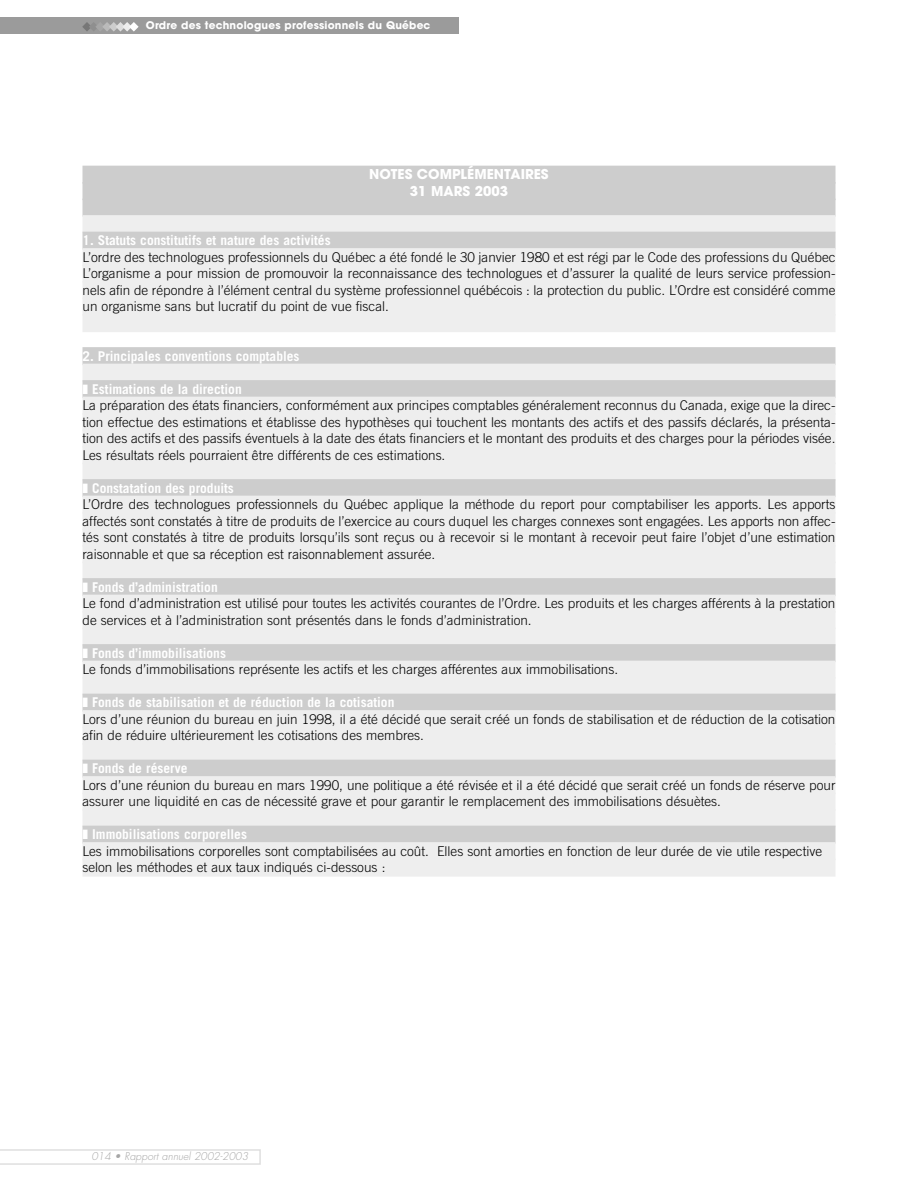
<style>
.page{position:relative;width:918px;height:1188px;background:#fff}
.page>*{position:absolute;margin:0;border:0;box-sizing:border-box;transform-origin:0 0}
.t1{font:300 13.5px/16.5px "Trade Gothic";color:#000}
.t2{font:700 13.5px "Trade Gothic";color:#fff}
.t3{font:700 13.5px/16.5px "Avant Garde";color:#fff;text-align:center}
.t4{font:700 10.5px "Avant Garde";letter-spacing:.02em;color:#fff}
.t5{font:italic 300 10.5px "Futura";color:#a6a6a6}
.s1{color:#fff}
.s2{font-weight:700;color:#fff}
</style>
<div class="page">
<div style="left:0;top:17px;width:459px;height:17px;background:#9b9b9b"></div>
<svg style="left:0;top:1149px;width:261px;height:16px"></svg>
<svg style="left:82px;top:22px;width:57px;height:10px"></svg>
<div style="left:82px;top:166px;width:754px;height:18px;background:#cdcdcd"></div>
<div style="left:82px;top:182px;width:754px;height:18px;background:#cdcdcd"></div>
<div style="left:82px;top:199px;width:754px;height:18px;background:#cdcdcd"></div>
<div style="left:82px;top:215px;width:754px;height:18px;background:#eee"></div>
<div style="left:82px;top:232px;width:754px;height:18px;background:#cdcdcd"></div>
<div style="left:82px;top:248px;width:754px;height:18px;background:#eee"></div>
<div style="left:82px;top:265px;width:754px;height:18px;background:#eee"></div>
<div style="left:82px;top:281px;width:754px;height:18px;background:#eee"></div>
<div style="left:82px;top:298px;width:754px;height:18px;background:#eee"></div>
<div style="left:82px;top:314px;width:754px;height:18px;background:#eee"></div>
<div style="left:82px;top:347px;width:754px;height:18px;background:#cdcdcd"></div>
<div style="left:82px;top:364px;width:754px;height:18px;background:#eee"></div>
<div style="left:82px;top:380px;width:754px;height:18px;background:#cdcdcd"></div>
<div style="left:82px;top:397px;width:754px;height:18px;background:#eee"></div>
<div style="left:82px;top:413px;width:754px;height:18px;background:#eee"></div>
<div style="left:82px;top:430px;width:754px;height:18px;background:#eee"></div>
<div style="left:82px;top:446px;width:754px;height:18px;background:#eee"></div>
<div style="left:82px;top:463px;width:754px;height:18px;background:#eee"></div>
<div style="left:82px;top:479px;width:754px;height:18px;background:#cdcdcd"></div>
<div style="left:82px;top:496px;width:754px;height:18px;background:#eee"></div>
<div style="left:82px;top:512px;width:754px;height:18px;background:#eee"></div>
<div style="left:82px;top:529px;width:754px;height:18px;background:#eee"></div>
<div style="left:82px;top:545px;width:754px;height:18px;background:#eee"></div>
<div style="left:82px;top:562px;width:754px;height:18px;background:#eee"></div>
<div style="left:82px;top:578px;width:754px;height:18px;background:#cdcdcd"></div>
<div style="left:82px;top:595px;width:754px;height:18px;background:#eee"></div>
<div style="left:82px;top:611px;width:754px;height:18px;background:#eee"></div>
<div style="left:82px;top:628px;width:754px;height:18px;background:#eee"></div>
<div style="left:82px;top:644px;width:754px;height:18px;background:#cdcdcd"></div>
<div style="left:82px;top:661px;width:754px;height:18px;background:#eee"></div>
<div style="left:82px;top:677px;width:754px;height:18px;background:#eee"></div>
<div style="left:82px;top:694px;width:754px;height:18px;background:#cdcdcd"></div>
<div style="left:82px;top:710px;width:754px;height:18px;background:#eee"></div>
<div style="left:82px;top:727px;width:754px;height:18px;background:#eee"></div>
<div style="left:82px;top:743px;width:754px;height:18px;background:#eee"></div>
<div style="left:82px;top:760px;width:754px;height:18px;background:#cdcdcd"></div>
<div style="left:82px;top:776px;width:754px;height:18px;background:#eee"></div>
<div style="left:82px;top:793px;width:754px;height:18px;background:#eee"></div>
<div style="left:82px;top:809px;width:754px;height:18px;background:#eee"></div>
<div style="left:82px;top:826px;width:754px;height:18px;background:#cdcdcd"></div>
<div style="left:82px;top:842px;width:754px;height:18px;background:#eee"></div>
<div style="left:82px;top:859px;width:754px;height:18px;background:#eee"></div>
<p class="t4" style="left:146px;top:22px;width:286px">Ordre des technologues professionnels du Québec</p>
<p class="t3" style="left:369px;top:167px;width:181px">NOTES COMPLÉMENTAIRES<br>31 MARS 2003</p>
<p class="t2" style="left:82px;top:236px;width:250px">1. Statuts constitutifs et nature des activités</p>
<p class="t1" style="left:82px;top:250px;width:755px;text-align:justify">L’ordre des technologues professionnels du Québec a été fondé le 30 janvier 1980 et est régi par le Code des professions du Québec L’organisme a pour mission de promouvoir la reconnaissance des technologues et d’assurer la qualité de leurs service profession&shy;nels afin de répondre à l’élément central du système professionnel québécois : la protection du public. L’Ordre est considéré comme un organisme sans but lucratif du point de vue fiscal.</p>
<p class="t2" style="left:82px;top:351px;width:219px">2. Principales conventions comptables</p>
<p class="t1" style="left:82px;top:382px;width:755px"><span class="s1">❚</span> <span class="s2">Estimations de la direction<br></span>La préparation des états financiers, conformément aux principes comptables généralement reconnus du Canada, exige que la direc&shy;tion effectue des estimations et établisse des hypothèses qui touchent les montants des actifs et des passifs déclarés, la présenta&shy;tion des actifs et des passifs éventuels à la date des états financiers et le montant des produits et des charges pour la périodes visée.<br>Les résultats réels pourraient être différents de ces estimations.</p>
<p class="t1" style="left:82px;top:481px;width:755px"><span class="s1">❚</span> <span class="s2">Constatation des produits<br></span>L’Ordre des technologues professionnels du Québec applique la méthode du report pour comptabiliser les apports. Les apports affectés sont constatés à titre de produits de l’exercice au cours duquel les charges connexes sont engagées. Les apports non affec&shy;tés sont constatés à titre de produits lorsqu’ils sont reçus ou à recevoir si le montant à recevoir peut faire l’objet d’une estimation raisonnable et que sa réception est raisonnablement assurée.</p>
<p class="t1" style="left:82px;top:580px;width:754px"><span class="s1">❚</span> <span class="s2">Fonds d’administration<br></span>Le fond d’administration est utilisé pour toutes les activités courantes de l’Ordre. Les produits et les charges afférents à la prestation de services et à l’administration sont présentés dans le fonds d’administration.</p>
<p class="t1" style="left:82px;top:646px;width:537px"><span class="s1">❚</span> <span class="s2">Fonds d’immobilisations<br></span>Le fonds d’immobilisations représente les actifs et les charges afférentes aux immobilisations.</p>
<p class="t1" style="left:82px;top:695px;width:754px"><span class="s1">❚</span> <span class="s2">Fonds de stabilisation et de réduction de la cotisation<br></span>Lors d’une réunion du bureau en juin 1998, il a été décidé que serait créé un fonds de stabilisation et de réduction de la cotisation afin de réduire ultérieurement les cotisations des membres.</p>
<p class="t1" style="left:82px;top:761px;width:755px"><span class="s1">❚</span> <span class="s2">Fonds de réserve<br></span>Lors d’une réunion du bureau en mars 1990, une politique a été révisée et il a été décidé que serait créé un fonds de réserve pour assurer une liquidité en cas de nécessité grave et pour garantir le remplacement des immobilisations désuètes.</p>
<p class="t1" style="left:82px;top:827px;width:741px"><span class="s1">❚</span> <span class="s2">Immobilisations corporelles<br></span>Les immobilisations corporelles sont comptabilisées au coût. Elles sont amorties en fonction de leur durée de vie utile respective selon les méthodes et aux taux indiqués ci-dessous :</p>
<p class="t5" style="left:91px;top:1151px;width:158px">014 • Rapport annuel 2002-2003</p>
</div>
